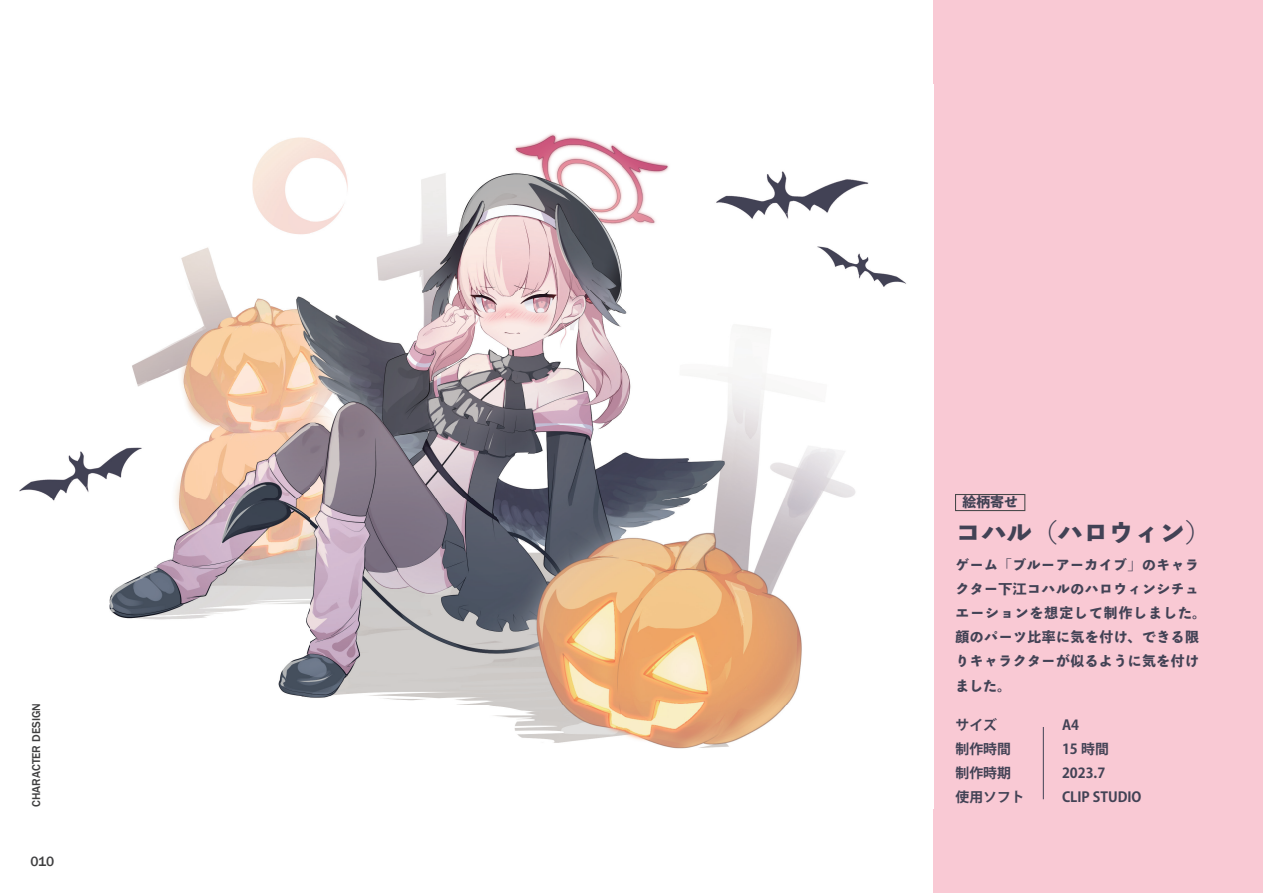
<style>
.page{position:relative;width:1263px;height:893px;background:#fff}
.page>*{position:absolute;margin:0;border:0;box-sizing:border-box;transform-origin:0 0}
.t1{font:25.5px "Toppan Bunkyu Midashi Go Std EB";color:#424255}
.t2{font:13.8px/24.2px "Toppan Bunkyu Midashi Go Std EB";letter-spacing:.04em;color:#424255}
.t3{font:700 13.8px/24.2px "Koz Go Pr 6 N";color:#424255}
.t4{font:500 13.8px "Franklin Gothic";color:#3e3e3f}
.t5{font:500 11.7px "Franklin Gothic";color:#3e3e3f}
</style>
<div class="page">
<div style="left:934px;top:0;width:329px;height:893px;background:#f9c9d4"></div>
<img style="left:19px;top:134px;width:887px;height:615px">
<hr style="left:1043px;top:727px;width:1px;height:72px;background:#424255">
<div style="left:955px;top:494px;width:70px;height:17px;border:1px solid #474749"></div>
<p class="t5" style="left:29px;top:807px;width:105px;rotate:-90deg">CHARACTER DESIGN</p>
<p class="t4" style="left:30px;top:853px;width:25px">010</p>
<p class="t2" style="left:962px;top:489px;width:57px">絵柄寄せ</p>
<h1 class="t1" style="left:955px;top:513px;width:257px">コハル（ハロウィン）</h1>
<p class="t2" style="left:955px;top:552px;width:252px">ゲーム「ブルーアーカイブ」のキャラクター下江コハルのハロウィンシチュエーションを想定して制作しました。顔のパーツ比率に気を付け、できる限りキャラクターが似るように気を付けました。</p>
<p class="t3" style="left:955px;top:713px;width:71px">サイズ<br>制作時間制作時期使用ソフト</p>
<p class="t3" style="left:1062px;top:713px;width:81px">A4<br>15 時間<br>2023.7<br>CLIP STUDIO</p>
</div>
